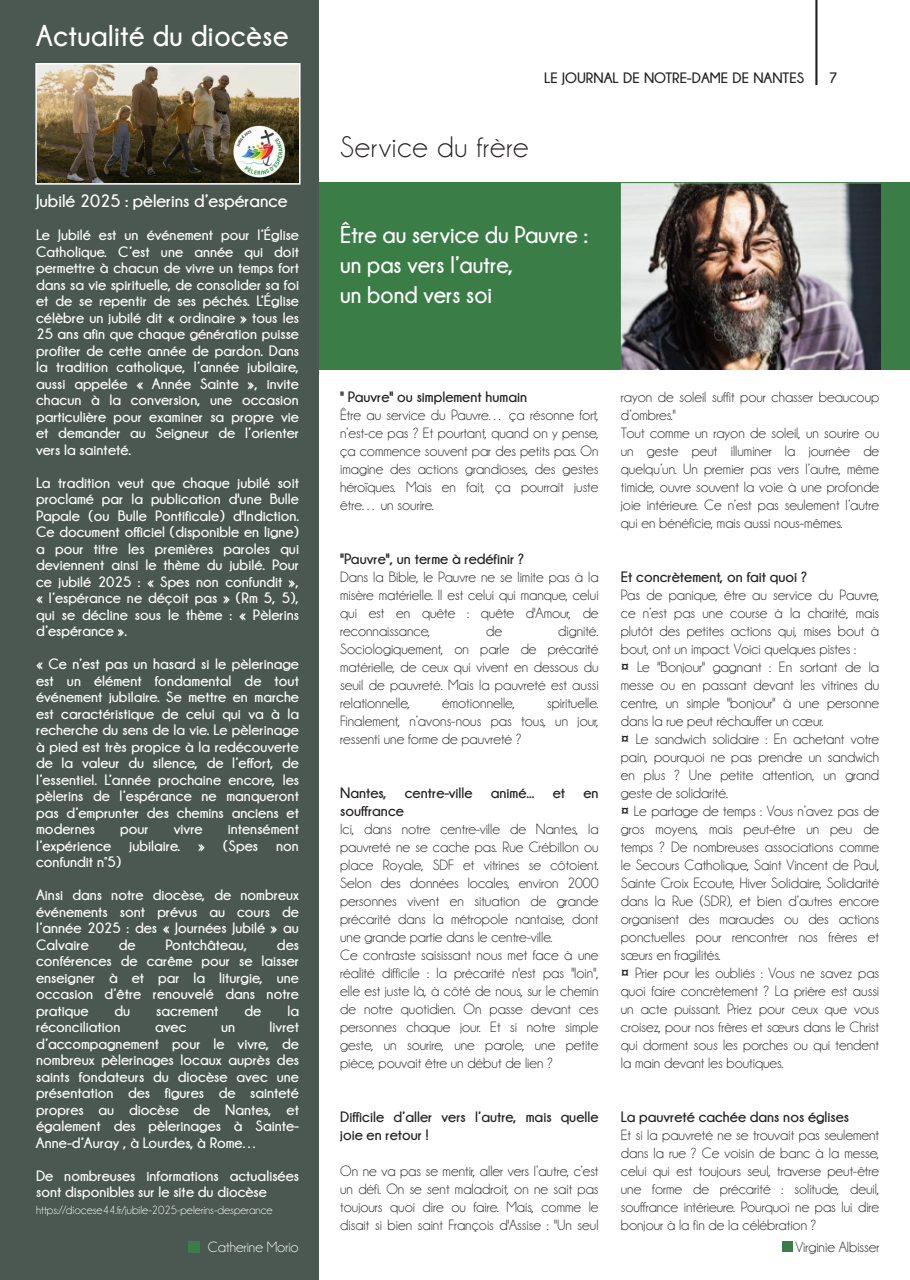
<style>
.page{position:relative;width:910px;height:1280px;background:#fff}
.page>*{position:absolute;margin:0;border:0;box-sizing:border-box;transform-origin:0 0}
.t1{font:700 30px "Champagne&Limousines";letter-spacing:.02em;color:#fff;scale:.94 1}
.t2{font:30px "Champagne&Limousines";letter-spacing:.03em;color:#231f20}
.t3{font:700 24px/30px "Champagne&Limousines";color:#fff;scale:.95 1}
.t4{font:700 18px "Champagne&Limousines";color:#fff}
.t5{font:15px/18px "Champagne&Limousines";color:#231f20;text-align:justify}
.t6{font:700 15px/16.5px "Champagne&Limousines";color:#fff;text-align:justify}
.t7{font:700 15px/18px "Champagne&Limousines";color:#231f20}
.t8{font:15px "Champagne&Limousines";color:#fff}
.t9{font:12px "Champagne&Limousines";color:#fff}
.s1{font-weight:700}
</style>
<div class="page">
<div style="left:782px;top:1242px;width:11px;height:10px;background:#3b7d47"></div>
<hr style="left:815px;top:0;width:2px;height:85px;background:#231f20">
<div style="left:319px;top:183px;width:591px;height:187px;background:#3b7d47"></div>
<div style="left:0;top:0;width:319px;height:1280px;background:#4a5851"></div>
<img style="left:38px;top:66px;width:260px;height:116px">
<div style="left:35px;top:63px;width:266px;height:122px;border:2px solid #fff"></div>
<div style="left:189px;top:1242px;width:11px;height:11px;background:#3b7d47"></div>
<img style="left:621px;top:183px;width:259px;height:187px">
<h1 class="t1" style="left:36px;top:19px;width:270px">Actualité du diocèse</h1>
<p class="t4" style="left:36px;top:191px;width:253px">Jubilé 2025 : pèlerins d’espérance</p>
<p class="t6" style="left:36px;top:226px;width:264px">Le Jubilé est un événement pour l’Église Catholique. C’est une année qui doit permettre à chacun de vivre un temps fort dans sa vie spirituelle, de consolider sa foi et de se repentir de ses péchés. L’Église célèbre un jubilé dit « ordinaire » tous les 25 ans afin que chaque génération puisse profiter de cette année de pardon. Dans la tradition catholique, l’année jubilaire, aussi appelée « Année Sainte », invite chacun à la conversion, une occasion particulière pour examiner sa propre vie et demander au Seigneur de l’orienter vers la sainteté.</p>
<p class="t6" style="left:36px;top:474px;width:264px">La tradition veut que chaque jubilé soit proclamé par la publication d'une Bulle Papale (ou Bulle Pontificale) d'Indiction.<br>Ce document officiel (disponible en ligne) a pour titre les premières paroles qui deviennent ainsi le thème du jubilé. Pour ce jubilé 2025 : « Spes non confundit », « l’espérance ne déçoit pas » (Rm 5, 5), qui se décline sous le thème : « Pèlerins d’espérance ».</p>
<p class="t6" style="left:36px;top:655px;width:264px">« Ce n’est pas un hasard si le pèlerinage est un élément fondamental de tout événement jubilaire. Se mettre en marche est caractéristique de celui qui va à la recherche du sens de la vie. Le pèlerinage à pied est très propice à la redécouverte de la valeur du silence, de l’effort, de l’essentiel. L’année prochaine encore, les pèlerins de l’espérance ne manqueront pas d’emprunter des chemins anciens et modernes</p>
<p class="t6" style="left:36px;top:820px;width:264px;text-indent:192px">intensément l’expérience jubilaire. » (Spes non confundit n°5)</p>
<p class="t6" style="left:36px;top:886px;width:264px">Ainsi dans notre diocèse, de nombreux événements sont prévus au cours de l’année 2025 : des « Journées Jubilé » au Calvaire</p>
<p class="t6" style="left:120px;top:820px;width:30px">pour</p>
<p class="t6" style="left:174px;top:820px;width:30px">vivre</p>
<p class="t6" style="left:36px;top:936px;width:264px;text-indent:241px">des conférences de carême pour se laisser enseigner à et par la liturgie, une occasion d’être renouvelé dans notre pratique</p>
<p class="t6" style="left:119px;top:936px;width:18px">de</p>
<p class="t6" style="left:165px;top:936px;width:83px">Pontchâteau,</p>
<p class="t6" style="left:115px;top:1002px;width:17px">du</p>
<p class="t6" style="left:156px;top:1002px;width:64px">sacrement</p>
<p class="t6" style="left:245px;top:1002px;width:18px">de</p>
<p class="t6" style="left:287px;top:1002px;width:13px">la</p>
<p class="t6" style="left:36px;top:1018px;width:86px">réconciliation</p>
<p class="t6" style="left:155px;top:1018px;width:33px">avec</p>
<p class="t6" style="left:221px;top:1018px;width:16px">un</p>
<p class="t6" style="left:36px;top:1018px;width:265px;text-indent:234px">livret d’accompagnement pour le vivre, de nombreux pèlerinages locaux auprès des saints fondateurs du diocèse avec une présentation des figures de sainteté propres au diocèse de Nantes, et également des pèlerinages à Sainte-Anne-d’Auray , à Lourdes, à Rome…</p>
<p class="t6" style="left:36px;top:1167px;width:264px">De nombreuses informations actualisées sont disponibles sur le site du diocèse</p>
<p class="t9" style="left:36px;top:1204px;width:238px">https://diocese44.fr/jubile-2025-pelerins-desperance</p>
<p class="t8" style="left:191px;top:1203px;width:92px">Catherine Morio</p>
<p class="t7" style="left:544px;top:68px;width:261px">LE JOURNAL DE NOTRE-DAME DE NANTES</p>
<p class="t7" style="left:829px;top:68px;width:10px">7</p>
<h1 class="t2" style="left:340px;top:132px;width:190px">Service du frère</h1>
<h2 class="t3" style="left:340px;top:219px;width:262px">Être au service du Pauvre : un pas vers l’autre,<br>un bond vers soi</h2>
<p class="t7" style="left:340px;top:387px;width:188px">" Pauvre" ou simplement humain</p>
<p class="t5" style="left:340px;top:406px;width:260px">Être au service du Pauvre… ça résonne fort, n’est-ce pas ? Et pourtant, quand on y pense, ça commence souvent par des petits pas. On imagine des actions grandioses, des gestes héroïques. Mais en fait, ça pourrait juste être… un sourire.</p>
<p class="t7" style="left:340px;top:549px;width:185px">"Pauvre", un terme à redéfinir ?</p>
<p class="t5" style="left:340px;top:568px;width:260px">Dans la Bible, le Pauvre ne se limite pas à la misère matérielle. Il est celui qui manque, celui qui est en quête : quête d'Amour, de reconnaissance,</p>
<p class="t5" style="left:340px;top:622px;width:260px;text-indent:218px">dignité.<br>Sociologiquement, on parle de précarité matérielle, de ceux qui vivent en dessous du seuil de pauvreté. Mais la pauvreté est aussi relationnelle,</p>
<p class="t5" style="left:486px;top:622px;width:17px">de</p>
<p class="t5" style="left:340px;top:694px;width:260px;text-indent:207px">spirituelle.<br>Finalement, n’avons-nous pas tous, un jour, ressenti une forme de pauvreté ?</p>
<p class="t5" style="left:442px;top:694px;width:74px">émotionnelle,</p>
<p class="t7" style="left:340px;top:783px;width:260px">Nantes, centre-ville animé... et en souffrance</p>
<p class="t5" style="left:340px;top:820px;width:260px;text-align:left">Ici, dans notre centre-ville de Nantes, la pauvreté ne se cache pas. Rue Crébillon ou place Royale, SDF et vitrines se côtoient.<br>Selon des données locales, environ 2000 personnes vivent en situation de grande précarité dans la métropole nantaise, dont une grande partie dans le centre-ville.<br>Ce contraste saisissant nous met face à une réalité difficile : la précarité n'est pas "loin", elle est juste là, à côté de nous, sur le chemin de notre quotidien. On passe devant ces personnes chaque jour. Et si notre simple geste, un sourire, une parole, une petite pièce, pouvait être un début de lien ?</p>
<p class="t7" style="left:340px;top:1107px;width:260px">Difficile d’aller vers l’autre, mais quelle joie en retour !</p>
<p class="t5" style="left:340px;top:1162px;width:260px">On ne va pas se mentir, aller vers l’autre, c’est un défi. On se sent maladroit, on ne sait pas toujours quoi dire ou faire. Mais, comme le disait si bien saint François d'Assise : "Un seul</p>
<p class="t5" style="left:621px;top:388px;width:260px;text-align:left">rayon de soleil suffit pour chasser beaucoup d’ombres."<br>Tout comme un rayon de soleil, un sourire ou un geste peut illuminer la journée de quelqu’un. Un premier pas vers l’autre, même timide, ouvre souvent la voie à une profonde joie intérieure. Ce n’est pas seulement l’autre qui en bénéficie, mais aussi nous-mêmes.</p>
<p class="t7" style="left:621px;top:567px;width:188px">Et concrètement, on fait quoi ?</p>
<p class="t5" style="left:621px;top:586px;width:260px;text-align:left">Pas de panique, être au service du Pauvre, ce n’est pas une course à la charité, mais plutôt des petites actions qui, mises bout à bout, ont un impact. Voici quelques pistes :<br><span class="s1">¤</span> Le "Bonjour" gagnant : En sortant de la messe ou en passant devant les vitrines du centre, un simple "bonjour" à une personne dans la rue peut réchauffer un cœur.<br><span class="s1">¤</span> Le sandwich solidaire : En achetant votre pain, pourquoi ne pas prendre un sandwich en plus ? Une petite attention, un grand geste de solidarité.<br><span class="s1">¤</span> Le partage de temps : Vous n’avez pas de gros moyens, mais peut-être un peu de temps ? De nombreuses associations comme le Secours Catholique, Saint Vincent de Paul, Sainte Croix Ecoute, Hiver Solidaire, Solidarité dans la Rue (SDR), et bien d’autres encore organisent des maraudes ou des actions ponctuelles pour rencontrer nos frères et sœurs en fragilités.<br><span class="s1">¤</span> Prier pour les oubliés : Vous ne savez pas quoi faire concrètement ? La prière est aussi un acte puissant. Priez pour ceux que vous croisez, pour nos frères et sœurs dans le Christ qui dorment sous les porches ou qui tendent la main devant les boutiques.</p>
<p class="t7" style="left:621px;top:1107px;width:230px">La pauvreté cachée dans nos églises</p>
<p class="t5" style="left:621px;top:1126px;width:260px">Et si la pauvreté ne se trouvait pas seulement dans la rue ? Ce voisin de banc à la messe, celui qui est toujours seul, traverse peut-être une forme de précarité : solitude, deuil, souffrance intérieure. Pourquoi ne pas lui dire bonjour à la fin de la célébration ?</p>
<p class="t8" style="left:208px;top:1240px;width:92px">Catherine Morio</p>
<p class="t5" style="left:795px;top:1238px;width:86px">Virginie Albisser</p>
</div>
